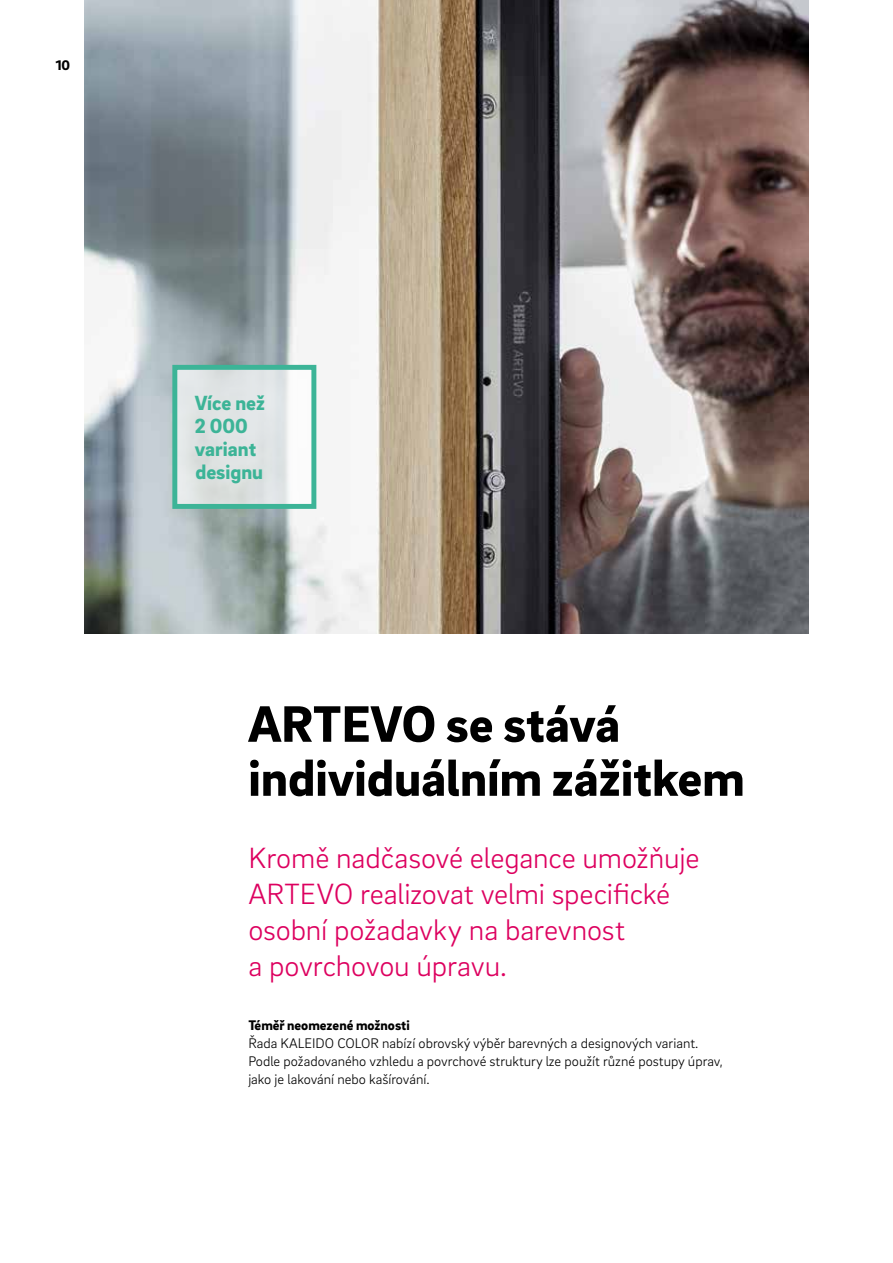
<style>
.page{position:relative;width:893px;height:1263px;background:#fff}
.page>*{position:absolute;margin:0;border:0;box-sizing:border-box;transform-origin:0 0}
.t1{font:900 52.5px/54px "Brix Sans";color:#000}
.t2{font:300 30px/36px "Brix Sans";letter-spacing:-.005em;color:#dd005f}
.t3{font:900 21px/23.1px "Brix Sans";color:#3cb497}
.t4{font:300 14.25px/18px "Brix Sans";color:#000}
.t5{font:900 14.25px "Brix Sans";color:#000}
</style>
<div class="page">
<img style="left:84px;top:0;width:725px;height:634px">
<svg style="left:178px;top:371px;width:132px;height:132px;fill:#e1e5e6"></svg>
<div style="left:172px;top:365px;width:144px;height:144px;border:5px solid #3cb497"></div>
<p class="t5" style="left:56px;top:56px;width:16px">10</p>
<h3 class="t3" style="left:195px;top:390px;width:72px">Více než<br>2 000 variant designu</h3>
<h1 class="t1" style="left:248px;top:694px;width:498px">ARTEVO se stává individuálním zážitkem</h1>
<h2 class="t2" style="left:248px;top:838px;width:453px">Kromě nadčasové elegance umožňuje<br>ARTEVO realizovat velmi specifické osobní požadavky na barevnost<br>a povrchovou úpravu.</h2>
<p class="t5" style="left:248px;top:1015px;width:163px">Téměř neomezené možnosti</p>
<p class="t4" style="left:248px;top:1033px;width:476px">Řada KALEIDO COLOR nabízí obrovský výběr barevných a designových variant.<br>Podle požadovaného vzhledu a povrchové struktury lze použít různé postupy úprav, jako je lakování nebo kašírování.</p>
</div>
